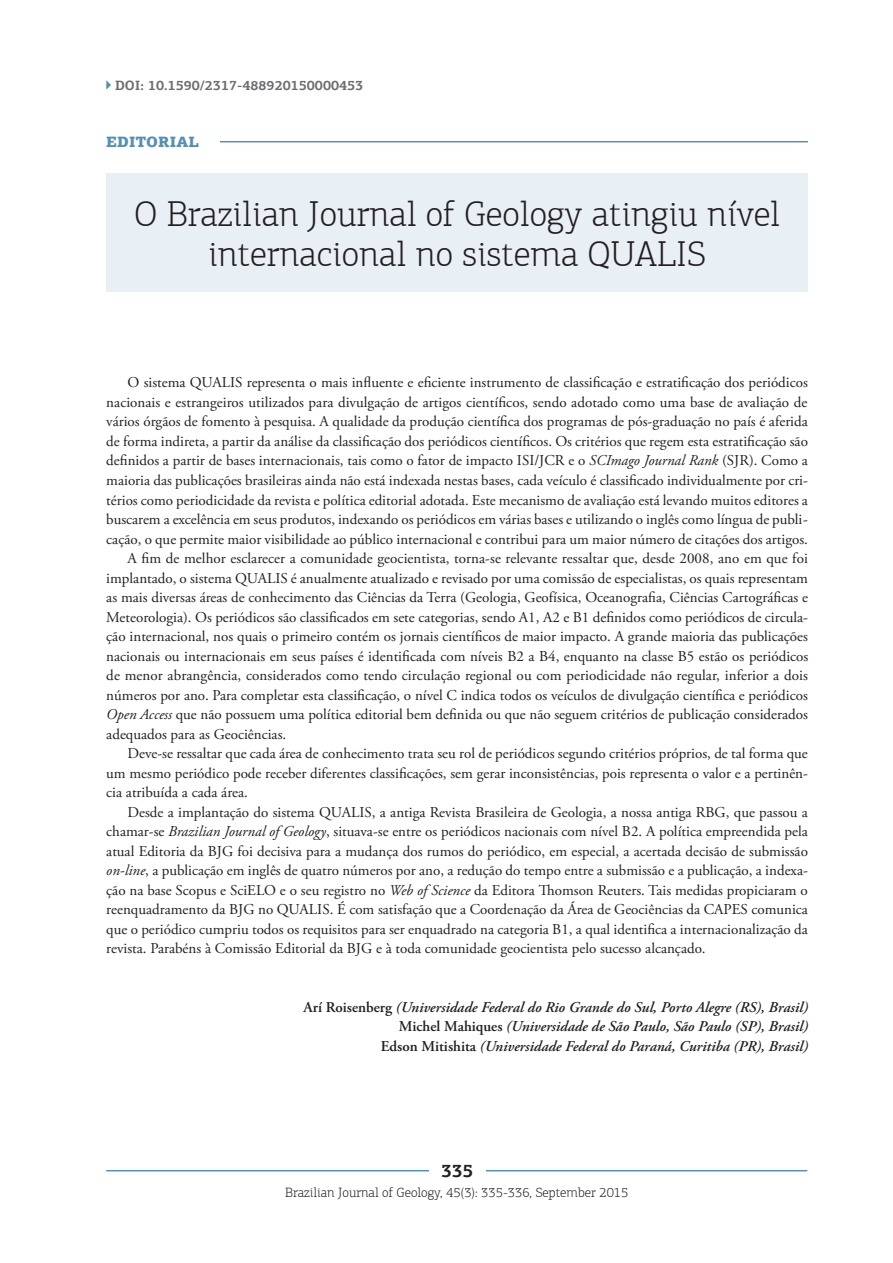
<style>
.page{position:relative;width:893px;height:1263px;background:#fff}
.page>*{position:absolute;margin:0;border:0;box-sizing:border-box;transform-origin:0 0}
.z01_titulo_PT{font:300 36px/40.5px "PF Agora Slab Pro";color:#231f20;text-align:center}
.t1{font:700 18px "PF Agora Slab Pro";color:#231f20}
.z11_texto{font:15px/19.5px "Adobe Garamond Pro";color:#231f20;text-align:justify}
.z11_texto-2{font:italic 600 15px "Adobe Garamond Pro";color:#231f20}
.z_seção{font:900 15px "PF Agora Slab Pro";color:#5690b0}
.z27_rodapé{font:300 13.5px "PF Agora Slab Pro";color:#231f20}
.z00_DOI{font:700 13.5px "PF Agora Slab Pro";color:#6c6d70}
.s1{font-style:italic}
.s2{font-style:normal}
</style>
<div class="page">
<div style="left:106px;top:173px;width:702px;height:119px;background:#e8eff5"></div>
<svg style="left:106px;top:80px;width:5px;height:10px"></svg>
<hr style="left:106px;top:141px;width:702px;height:1px;background:#5690b0">
<div style="left:106px;top:128px;width:114px;height:28px;background:#fff"></div>
<hr style="left:106px;top:1170px;width:701px;height:1px;background:#5690b0">
<div style="left:429px;top:1163px;width:56px;height:15px;background:#fff"></div>
<p class="z00_DOI" style="left:115px;top:77px;width:250px">DOI: 10.1590/2317-488920150000453</p>
<p class="z_seção" style="left:106px;top:132px;width:94px">EDITORIAL</p>
<p class="z01_titulo_PT" style="left:134px;top:193px;width:648px">O Brazilian Journal of Geology atingiu nível internacional no sistema QUALIS</p>
<p class="z11_texto" style="left:106px;top:373px;width:703px;text-indent:21px">O sistema QUALIS representa o mais influente e eficiente instrumento de classificação e estratificação dos periódicos nacionais e estrangeiros utilizados para divulgação de artigos científicos, sendo adotado como uma base de avaliação de vários órgãos de fomento à pesquisa. A qualidade da produção científica dos programas de pós-graduação no país é aferida de forma indireta, a partir da análise da classificação dos periódicos científicos. Os critérios que regem esta estratificação são definidos a partir de bases internacionais, tais como o fator de impacto ISI/JCR e o <span class="s1">SCImago Journal Rank</span> (SJR). Como a maioria das publicações brasileiras ainda não está indexada nestas bases, cada veículo é classificado individualmente por cri&shy;térios como periodicidade da revista e política editorial adotada. Este mecanismo de avaliação está levando muitos editores a buscarem a excelência em seus produtos, indexando os periódicos em várias bases e utilizando o inglês como língua de publi&shy;cação, o que permite maior visibilidade ao público internacional e contribui para um maior número de citações dos artigos.</p>
<p class="z11_texto" style="left:106px;top:549px;width:704px;text-indent:21px">A fim de melhor esclarecer a comunidade geocientista, torna-se relevante ressaltar que, desde 2008, ano em que foi implantado, o sistema QUALIS é anualmente atualizado e revisado por uma comissão de especialistas, os quais representam as mais diversas áreas de conhecimento das Ciências da Terra (Geologia, Geofísica, Oceanografia, Ciências Cartográficas e Meteorologia). Os periódicos são classificados em sete categorias, sendo A1, A2 e B1 definidos como periódicos de circula&shy;ção internacional, nos quais o primeiro contém os jornais científicos de maior impacto. A grande maioria das publicações nacionais ou internacionais em seus países é identificada com níveis B2 a B4, enquanto na classe B5 estão os periódicos de menor abrangência, considerados como tendo circulação regional ou com periodicidade não regular, inferior a dois números por ano. Para completar esta classificação, o nível C indica todos os veículos de divulgação científica e periódicos <span class="s1">Open Access</span> que não possuem uma política editorial bem definida ou que não seguem critérios de publicação considerados adequados para as Geociências.</p>
<p class="z11_texto" style="left:106px;top:744px;width:703px;text-indent:21px">Deve-se ressaltar que cada área de conhecimento trata seu rol de periódicos segundo critérios próprios, de tal forma que um mesmo periódico pode receber diferentes classificações, sem gerar inconsistências, pois representa o valor e a pertinên&shy;cia atribuída a cada área.</p>
<p class="z11_texto" style="left:106px;top:802px;width:703px;text-indent:21px">Desde a implantação do sistema QUALIS, a antiga Revista Brasileira de Geologia, a nossa antiga RBG, que passou a chamar-se <span class="s1">Brazilian Journal of Geology</span>, situava-se entre os periódicos nacionais com nível B2. A política empreendida pela atual Editoria da BJG foi decisiva para a mudança dos rumos do periódico, em especial, a acertada decisão de submissão <span class="s1">on-line</span>, a publicação em inglês de quatro números por ano, a redução do tempo entre a submissão e a publicação, a indexa&shy;ção na base Scopus e SciELO e o seu registro no <span class="s1">Web of Science</span> da Editora Thomson Reuters. Tais medidas propiciaram o reenquadramento da BJG no QUALIS. É com satisfação que a Coordenação da Área de Geociências da CAPES comunica que o periódico cumpriu todos os requisitos para ser enquadrado na categoria B1, a qual identifica a internacionalização da revista. Parabéns à Comissão Editorial da BJG e à toda comunidade geocientista pelo sucesso alcançado.</p>
<p class="z11_texto-2" style="left:304px;top:998px;width:506px"><span class="s2">Arí Roisenberg</span> (Universidade Federal do Rio Grande do Sul, Porto Alegre (RS), Brasil)</p>
<p class="z11_texto-2" style="left:399px;top:1018px;width:410px"><span class="s2">Michel Mahiques</span> (Universidade de São Paulo, São Paulo (SP), Brasil)</p>
<p class="z11_texto-2" style="left:381px;top:1037px;width:428px"><span class="s2">Edson Mitishita</span> (Universidade Federal do Paraná, Curitiba (PR), Brasil)</p>
<p class="t1" style="left:441px;top:1160px;width:34px">335</p>
<p class="z27_rodapé" style="left:285px;top:1184px;width:345px">Brazilian Journal of Geology, 45(3): 335-336, September 2015</p>
</div>
